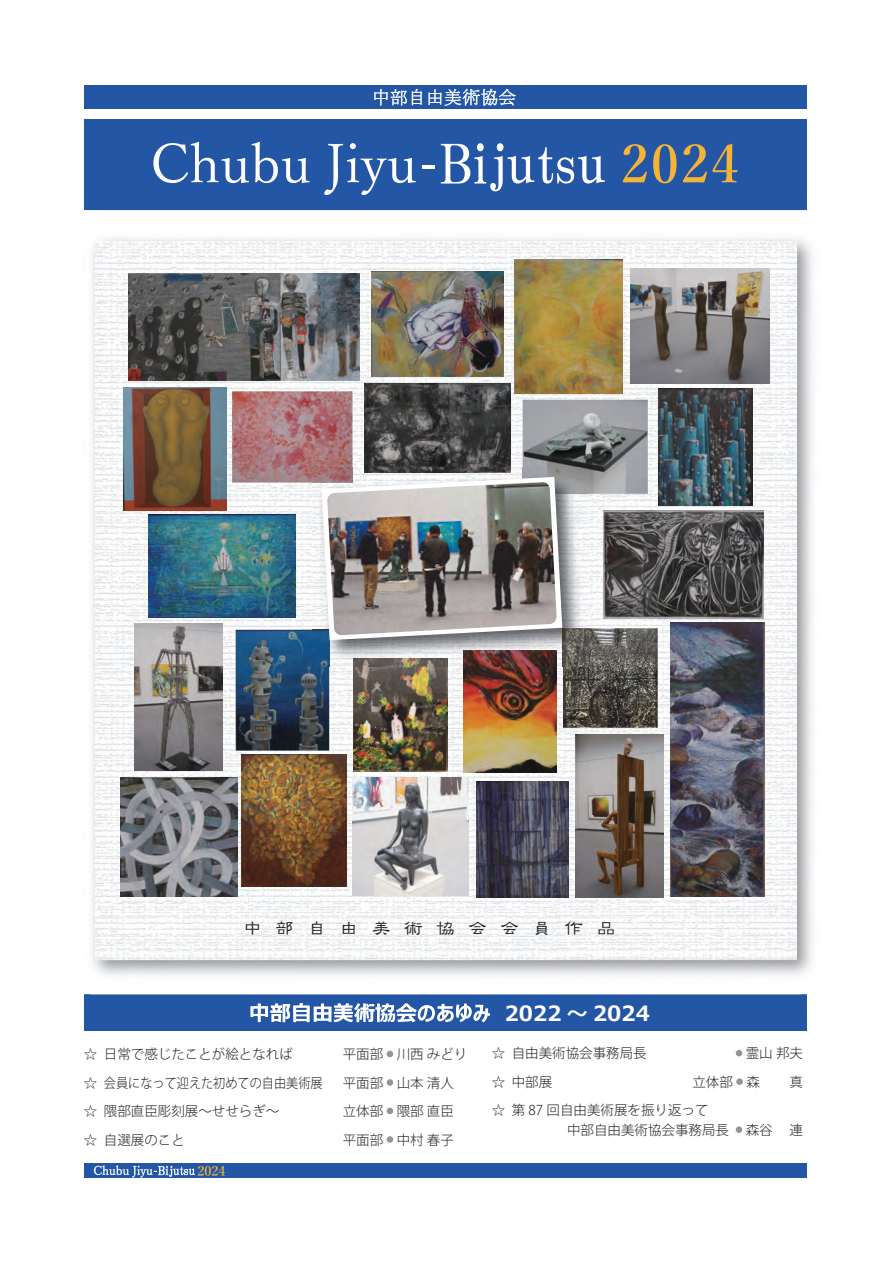
<style>
.page{position:relative;width:893px;height:1263px;background:#fff}
.page>*{position:absolute;margin:0;border:0;box-sizing:border-box;transform-origin:0 0}
.t1{font:600 52.5px "Yu Mincho";color:#f6b436}
.t2{font:700 21px "Meiryo";color:#fff}
.t3{font:18.9px "DF Lei Sho Std W5";letter-spacing:.7em;color:#231f20}
.t4{font:300 13.5px/28.5px "Koz Go Pro";color:#231f20}
.t5{font:600 13.5px "Yu Mincho";color:#f6b436}
.s1{font-weight:400;color:#939598}
</style>
<div class="page">
<div style="left:84px;top:86px;width:723px;height:23px;background:#2456a6"></div>
<svg style="left:374px;top:89px;width:48px;height:17px"></svg>
<svg style="left:429px;top:89px;width:87px;height:17px"></svg>
<div style="left:84px;top:120px;width:723px;height:90px;background:#2456a6"></div>
<svg style="left:153px;top:142px;width:263px;height:46px"></svg>
<hr style="left:422px;top:165px;width:12px;height:4px;background:#fff">
<div style="left:84px;top:1163px;width:723px;height:15px;background:#2456a6"></div>
<svg style="left:94px;top:1165px;width:101px;height:13px"></svg>
<div style="left:84px;top:994px;width:723px;height:37px;background:#2456a6"></div>
<svg style="left:251px;top:1014px;width:239px;height:8px"></svg>
<img style="left:324px;top:188px;width:48px;height:7px">
<svg style="left:441px;top:143px;width:164px;height:48px"></svg>
<img style="left:84px;top:994px;width:723px;height:20px">
<img style="left:251px;top:1003px;width:221px;height:11px">
<img style="left:92px;top:234px;width:307px;height:265px">
<img style="left:399px;top:235px;width:413px;height:156px">
<img style="left:510px;top:391px;width:302px;height:108px">
<img style="left:92px;top:499px;width:220px;height:161px">
<img style="left:559px;top:499px;width:254px;height:476px">
<img style="left:91px;top:660px;width:150px;height:316px">
<img style="left:294px;top:666px;width:265px;height:310px">
<img style="left:241px;top:751px;width:53px;height:224px">
<div style="left:385px;top:1049px;width:10px;height:10px;border:2px solid #fff;border-radius:50%"></div>
<div style="left:385px;top:1078px;width:10px;height:9px;border:2px solid #fff;border-radius:50%"></div>
<div style="left:385px;top:1106px;width:10px;height:10px;border:2px solid #fff;border-radius:50%"></div>
<div style="left:385px;top:1135px;width:10px;height:9px;border:2px solid #fff;border-radius:50%"></div>
<div style="left:734px;top:1048px;width:10px;height:10px;border:2px solid #fff;border-radius:50%"></div>
<div style="left:735px;top:1077px;width:9px;height:9px;border:2px solid #fff;border-radius:50%"></div>
<div style="left:734px;top:1125px;width:10px;height:9px;border:2px solid #fff;border-radius:50%"></div>
<img style="left:523px;top:400px;width:125px;height:94px">
<img style="left:604px;top:511px;width:159px;height:108px">
<img style="left:575px;top:734px;width:88px;height:163px">
<img style="left:630px;top:269px;width:139px;height:114px">
<img style="left:476px;top:781px;width:92px;height:116px">
<img style="left:659px;top:389px;width:94px;height:116px">
<img style="left:236px;top:630px;width:93px;height:121px">
<img style="left:514px;top:259px;width:109px;height:135px">
<img style="left:149px;top:514px;width:146px;height:104px">
<img style="left:135px;top:623px;width:88px;height:148px">
<img style="left:365px;top:383px;width:145px;height:84px">
<img style="left:670px;top:622px;width:95px;height:274px">
<img style="left:129px;top:274px;width:231px;height:106px">
<img style="left:372px;top:271px;width:131px;height:106px">
<img style="left:463px;top:666px;width:93px;height:106px">
<img style="left:563px;top:628px;width:95px;height:100px">
<img style="left:241px;top:754px;width:105px;height:132px">
<img style="left:353px;top:666px;width:94px;height:105px">
<img style="left:121px;top:777px;width:117px;height:119px">
<img style="left:232px;top:391px;width:121px;height:92px">
<img style="left:124px;top:388px;width:103px;height:122px">
<img style="left:312px;top:467px;width:277px;height:199px">
<img style="left:523px;top:467px;width:66px;height:27px">
<img style="left:312px;top:630px;width:17px;height:36px">
<img style="left:563px;top:628px;width:26px;height:38px">
<img style="left:312px;top:467px;width:41px;height:16px">
<img style="left:322px;top:477px;width:240px;height:163px">
<img style="left:352px;top:777px;width:116px;height:118px">
<h1 class="t1" style="left:621px;top:135px;width:119px">2024</h1>
<h3 class="t3" style="left:243px;top:918px;width:374px">中部自由美術協会会員作品</h3>
<p class="t4" style="left:84px;top:1040px;width:210px">☆ 日常で感じたことが絵となれば</p>
<p class="t4" style="left:343px;top:1040px;width:126px">平面部<span class="s1">●</span>川西 みどり</p>
<p class="t4" style="left:84px;top:1068px;width:240px">☆ 会員になって迎えた初めての自由美術展</p>
<p class="t4" style="left:343px;top:1068px;width:113px">平面部<span class="s1">●</span>山本 清人</p>
<p class="t4" style="left:84px;top:1097px;width:197px">☆ 隈部直臣彫刻展～せせらぎ～</p>
<p class="t4" style="left:343px;top:1097px;width:113px">立体部<span class="s1">●</span>隈部 直臣</p>
<p class="t4" style="left:84px;top:1125px;width:102px">☆ 自選展のこと</p>
<p class="t4" style="left:343px;top:1125px;width:113px">平面部<span class="s1">●</span>中村 春子</p>
<p class="t5" style="left:197px;top:1163px;width:30px">2024</p>
<h2 class="t2" style="left:505px;top:998px;width:147px">2022 ～ 2024</h2>
<p class="t4" style="left:492px;top:1039px;width:156px">☆ 自由美術協会事務局長</p>
<p class="t4" style="left:732px;top:1039px;width:72px"><span class="s1">●</span>霊山 邦夫</p>
<p class="t4" style="left:492px;top:1068px;width:62px">☆ 中部展</p>
<p class="t4" style="left:492px;top:1068px;width:313px;text-indent:201px">立体部<span class="s1">●</span>森 　 真☆ 第 87 回自由美術展を振り返って</p>
<p class="t4" style="left:567px;top:1116px;width:237px">中部自由美術協会事務局長 <span class="s1">●</span>森谷　 連</p>
</div>
